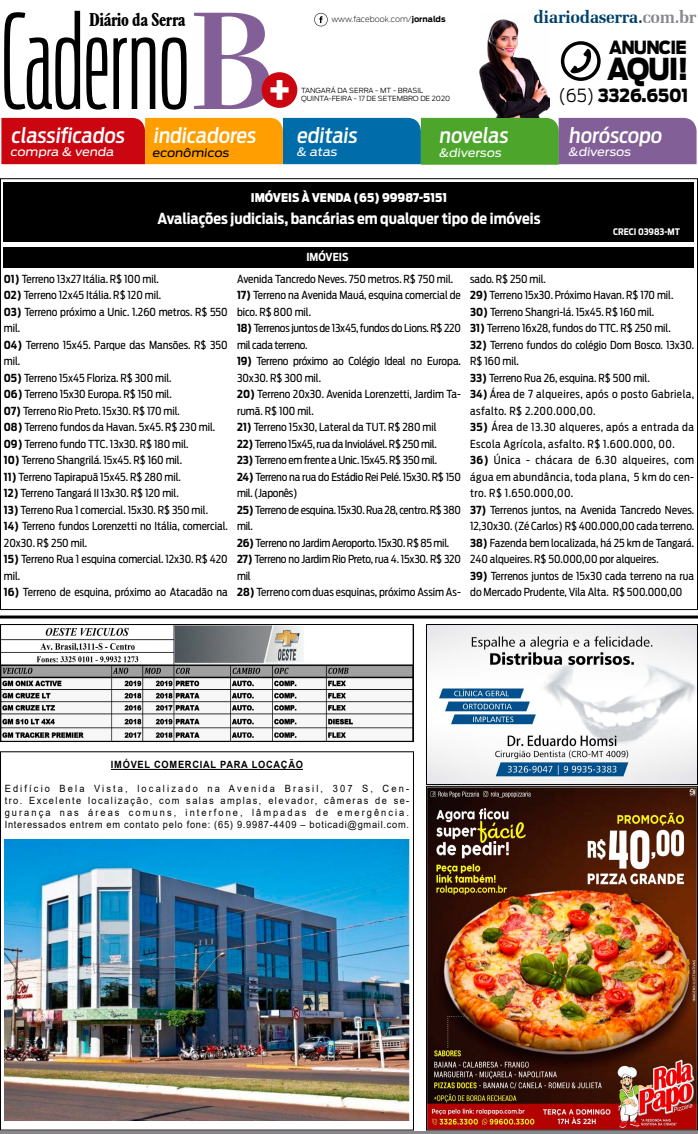
<style>
.page{position:relative;width:698px;height:1134px;background:#fff}
.page>*{position:absolute;margin:0;border:0;box-sizing:border-box;transform-origin:0 0}
.t1{font:200 129.9px "Antenna Comp";color:#000;scale:1.06 1}
.t2{font:700 40px "Antenna Cond";color:#fff}
.t3{font:900 30px "Antenna";color:#000;scale:.88 1}
.t4{font:500 20.8px "Antenna Cond";color:#fff;scale:1.04 1}
.t5{font:900 18px "Antenna";color:#000;scale:.88 1}
.t6{font:700 condensed 18px "Aldine 721 BT";letter-spacing:-.03em;color:#000}
.t7{font:900 18px "Antenna";letter-spacing:-.05em;color:#000;scale:.88 1}
.t8{font:700 17.5px "Zapf Elliptical 711 BT";letter-spacing:-.025em;color:#00416a}
.t9{font:700 15px "Antenna Cond";color:#fff}
.t10{font:900 12px "Antenna Cond";color:#fff}
.t11{font:11.6px "Antenna";color:#fff;scale:1.1 1}
.t12{font:11.6px "Antenna";color:#000;scale:1.1 1}
.t13{font:11px/16.5px "Antenna Cond";color:#000}
.t14{font:11px/16.5px "Antenna Cond";letter-spacing:-.02em;color:#000}
.t15{font:11px/16.5px "Antenna Cond";letter-spacing:.04em;color:#000}
.t16{font:700 11px "Antenna Cond";color:#fff}
.t17{font:10px/12px "Arial";letter-spacing:.08em;color:#000;text-align:justify;scale:.93 1}
.t18{font:700 10px "Arial";letter-spacing:.08em;color:#000;scale:.93 1}
.t19{font:700 9px "Antenna Cond";color:#fff}
.t20{font:200 8px "Antenna";color:#000}
.t21{font:300 7px/8px "Antenna";color:#000}
.s1{font-weight:700}
.s2{color:#89878c}
.s3{font-family:"Vidaloka";font-weight:400;font-size:138.2px;color:#826097}
.s4{font-weight:300}
</style>
<div class="page">
<svg style="left:1px;top:118px;width:695px;height:47px;background:#886d4e"></svg>
<div style="left:261px;top:72px;width:36px;height:36px;background:#cb0610;border-radius:50%"></div>
<svg style="left:560px;top:41px;width:40px;height:40px"></svg>
<svg style="left:314px;top:13px;width:13px;height:13px"></svg>
<img style="left:479px;top:19px;width:70px;height:99px">
<div style="left:0;top:751px;width:414px;height:379px;border:1px solid #000"></div>
<hr style="left:111px;top:769px;width:192px;height:1px;background:#000">
<img style="left:5px;top:839px;width:404px;height:282px">
<hr style="left:0;top:1132px;width:697px;height:2px;background:#89878c">
<img style="left:2px;top:626px;width:410px;height:114px">
<div style="left:0;top:624px;width:414px;height:118px;border:1px solid #000"></div>
<div style="left:4px;top:248px;width:689px;height:20px;background:#000"></div>
<div style="left:4px;top:182px;width:689px;height:60px;background:#000"></div>
<hr style="left:0;top:615px;width:697px;height:3px;background:#000">
<img style="left:428px;top:788px;width:267px;height:340px">
<div style="left:426px;top:786px;width:271px;height:344px;border:1px solid #000"></div>
<img style="left:428px;top:626px;width:267px;height:157px">
<div style="left:426px;top:624px;width:271px;height:161px;border:1px solid #000"></div>
<h3 class="t6" style="left:89px;top:8px;width:98px">Diário da Serra</h3>
<p class="t20" style="left:331px;top:14px;width:116px">www.facebook.com/<span class="s1">jornalds</span></p>
<h3 class="t8" style="left:533px;top:6px;width:164px">diariodaserra.<span class="s2">com.br</span></h3>
<h1 class="t1" style="left:1px;top:-16px;width:260px">Caderno<span class="s3">B</span></h1>
<h3 class="t7" style="left:609px;top:37px;width:90px">ANUNCIE</h3>
<h3 class="t5" style="left:558px;top:85px;width:149px"><span class="s4">(65)</span> 3326.6501</h3>
<h3 class="t3" style="left:607px;top:51px;width:94px">AQUI!</h3>
<h2 class="t2" style="left:267px;top:66px;width:26px">+</h2>
<p class="t21" style="left:301px;top:86px;width:151px">TANGARÁ DA SERRA - MT - BRASIL<br>QUINTA-FEIRA - 17 DE SETEMBRO DE 2020</p>
<h3 class="t4" style="left:11px;top:123px;width:113px">classificados</h3>
<p class="t11" style="left:10px;top:145px;width:97px">compra &amp; venda</p>
<h3 class="t4" style="left:153px;top:123px;width:103px">indicadores</h3>
<p class="t12" style="left:152px;top:146px;width:73px">econômicos</p>
<h3 class="t4" style="left:296px;top:123px;width:62px">editais</h3>
<p class="t11" style="left:296px;top:145px;width:40px">&amp; atas</p>
<h3 class="t4" style="left:438px;top:123px;width:71px">novelas</h3>
<p class="t11" style="left:438px;top:146px;width:60px">&amp;diversos</p>
<p class="t10" style="left:251px;top:190px;width:198px">IMÓVEIS À VENDA (65) 99987-5151</p>
<h3 class="t9" style="left:157px;top:210px;width:384px">Avaliações judiciais, bancárias em qualquer tipo de imóveis</h3>
<p class="t16" style="left:306px;top:250px;width:43px">IMÓVEIS</p>
<h3 class="t4" style="left:568px;top:123px;width:94px">horóscopo</h3>
<p class="t11" style="left:568px;top:145px;width:60px">&amp;diversos</p>
<p class="t19" style="left:613px;top:227px;width:68px">CRECI 03983-MT</p>
<p class="t13" style="left:4px;top:271px;width:156px"><span class="s1">01)</span> Terreno 13x27 Itália. R$ 100 mil.</p>
<p class="t13" style="left:4px;top:287px;width:159px"><span class="s1">02)</span> Terreno 12x45 Itália. R$ 120 mil.</p>
<p class="t13" style="left:4px;top:304px;width:225px"><span class="s1">03)</span> Terreno próximo a Unic. 1.260 metros. R$ 550 mil.</p>
<p class="t13" style="left:4px;top:337px;width:225px"><span class="s1">04)</span> Terreno 15x45. Parque das Mansões. R$ 350 mil.</p>
<p class="t13" style="left:4px;top:370px;width:169px"><span class="s1">05)</span> Terreno 15x45 Floriza. R$ 300 mil.</p>
<p class="t13" style="left:4px;top:386px;width:169px"><span class="s1">06)</span> Terreno 15x30 Europa. R$ 150 mil.</p>
<p class="t13" style="left:4px;top:403px;width:177px"><span class="s1">07)</span> Terreno Rio Preto. 15x30. R$ 170 mil.</p>
<p class="t13" style="left:4px;top:419px;width:213px"><span class="s1">08)</span> Terreno fundos da Havan. 5x45. R$ 230 mil.</p>
<p class="t13" style="left:4px;top:436px;width:186px"><span class="s1">09)</span> Terreno fundo TTC. 13x30. R$ 180 mil.</p>
<p class="t13" style="left:4px;top:452px;width:180px"><span class="s1">10)</span> Terreno Shangrilá. 15x45. R$ 160 mil.</p>
<p class="t13" style="left:4px;top:469px;width:178px"><span class="s1">11)</span> Terreno Tapirapuã 15x45. R$ 280 mil.</p>
<p class="t13" style="left:4px;top:485px;width:176px"><span class="s1">12)</span> Terreno Tangará II 13x30. R$ 120 mil.</p>
<p class="t13" style="left:4px;top:502px;width:205px"><span class="s1">13)</span> Terreno Rua 1 comercial. 15x30. R$ 350 mil.</p>
<p class="t13" style="left:4px;top:518px;width:225px"><span class="s1">14)</span> Terreno fundos Lorenzetti no Itália, comercial.<br>20x30. R$ 250 mil.</p>
<p class="t13" style="left:4px;top:551px;width:225px"><span class="s1">15)</span> Terreno Rua 1 esquina comercial. 12x30. R$ 420 mil.</p>
<p class="t13" style="left:4px;top:584px;width:225px"><span class="s1">16)</span> Terreno de esquina, próximo ao Atacadão na</p>
<p class="t13" style="left:237px;top:271px;width:217px">Avenida Tancredo Neves. 750 metros. R$ 750 mil.</p>
<p class="t13" style="left:237px;top:287px;width:225px"><span class="s1">17)</span> Terreno na Avenida Mauá, esquina comercial de bico. R$ 800 mil.</p>
<p class="t14" style="left:237px;top:320px;width:225px"><span class="s1">18)</span> Terrenos juntos de 13x45, fundos do Lions. R$ 220 mil cada terreno.</p>
<p class="t14" style="left:237px;top:353px;width:225px"><span class="s1">19)</span> Terreno próximo ao Colégio Ideal no Europa.<br>30x30. R$ 300 mil.</p>
<p class="t13" style="left:237px;top:386px;width:225px"><span class="s1">20)</span> Terreno 20x30. Avenida Lorenzetti, Jardim Ta&shy;rumã. R$ 100 mil.</p>
<p class="t13" style="left:237px;top:419px;width:201px"><span class="s1">21)</span> Terreno 15x30, Lateral da TUT. R$ 280 mil</p>
<p class="t14" style="left:237px;top:436px;width:201px"><span class="s1">22)</span> Terreno 15x45, rua da Inviolável. R$ 250 mil.</p>
<p class="t14" style="left:237px;top:452px;width:201px"><span class="s1">23)</span> Terreno em frente a Unic. 15x45. R$ 350 mil.</p>
<p class="t14" style="left:237px;top:469px;width:225px"><span class="s1">24)</span> Terreno na rua do Estádio Rei Pelé. 15x30. R$ 150 mil. (Japonês)</p>
<p class="t14" style="left:237px;top:502px;width:225px"><span class="s1">25)</span> Terreno de esquina. 15x30. Rua 28, centro. R$ 380 mil.</p>
<p class="t14" style="left:237px;top:535px;width:214px"><span class="s1">26)</span> Terreno no Jardim Aeroporto. 15x30. R$ 85 mil.</p>
<p class="t14" style="left:237px;top:551px;width:225px"><span class="s1">27)</span> Terreno no Jardim Rio Preto, rua 4. 15x30. R$ 320 mil</p>
<p class="t13" style="left:237px;top:584px;width:225px"><span class="s1">28)</span> Terreno com duas esquinas, próximo Assim As-</p>
<p class="t13" style="left:470px;top:271px;width:77px">sado. R$ 250 mil.</p>
<p class="t13" style="left:470px;top:287px;width:205px"><span class="s1">29)</span> Terreno 15x30. Próximo Havan. R$ 170 mil.</p>
<p class="t13" style="left:470px;top:304px;width:185px"><span class="s1">30)</span> Terreno Shangri-lá. 15x45. R$ 160 mil.</p>
<p class="t13" style="left:470px;top:320px;width:202px"><span class="s1">31)</span> Terreno 16x28, fundos do TTC. R$ 250 mil.</p>
<p class="t13" style="left:470px;top:337px;width:225px"><span class="s1">32)</span> Terreno fundos do colégio Dom Bosco. 13x30.<br>R$ 160 mil.</p>
<p class="t13" style="left:470px;top:370px;width:181px"><span class="s1">33)</span> Terreno Rua 26, esquina. R$ 500 mil.</p>
<p class="t15" style="left:470px;top:386px;width:225px"><span class="s1">34)</span> Área de 7 alqueires, após o posto Gabriela, asfalto. R$ 2.200.000,00.</p>
<p class="t15" style="left:470px;top:419px;width:225px"><span class="s1">35)</span> Área de 13.30 alqueres, após a entrada da<br>Escola Agrícola, asfalto. R$ 1.600.000, 00.</p>
<p class="t13" style="left:470px;top:452px;width:225px;text-align:justify"><span class="s1">36)</span> Única - chácara de 6.30 alqueires, com água em abundância, toda plana, 5 km do cen&shy;tro. R$ 1.650.000,00.</p>
<p class="t13" style="left:470px;top:502px;width:225px"><span class="s1">37)</span> Terrenos juntos, na Avenida Tancredo Neves.<br>12,30x30. (Zé Carlos) R$ 400.000,00 cada terreno.</p>
<p class="t13" style="left:470px;top:535px;width:225px"><span class="s1">38)</span> Fazenda bem localizada, há 25 km de Tangará.<br>240 alqueires. R$ 50.000,00 por alqueires.</p>
<p class="t13" style="left:470px;top:568px;width:225px"><span class="s1">39)</span> Terrenos juntos de 15x30 cada terreno na rua do Mercado Prudente, Vila Alta. R$ 500.000,00</p>
<p class="t18" style="left:111px;top:758px;width:208px">IMÓVEL COMERCIAL PARA LOCAÇÃO</p>
<p class="t17" style="left:5px;top:783px;width:436px">Edifício Bela Vista, localizado na Avenida Brasil, 307 S, Cen&shy;tro. Excelente localização, com salas amplas, elevador, câmeras de se&shy;gurança nas áreas comuns, interfone, lâmpadas de emergência.<br>Interessados entrem em contato pelo fone: (65) 9.9987-4409 – boticadi@gmail.com.</p>
</div>
